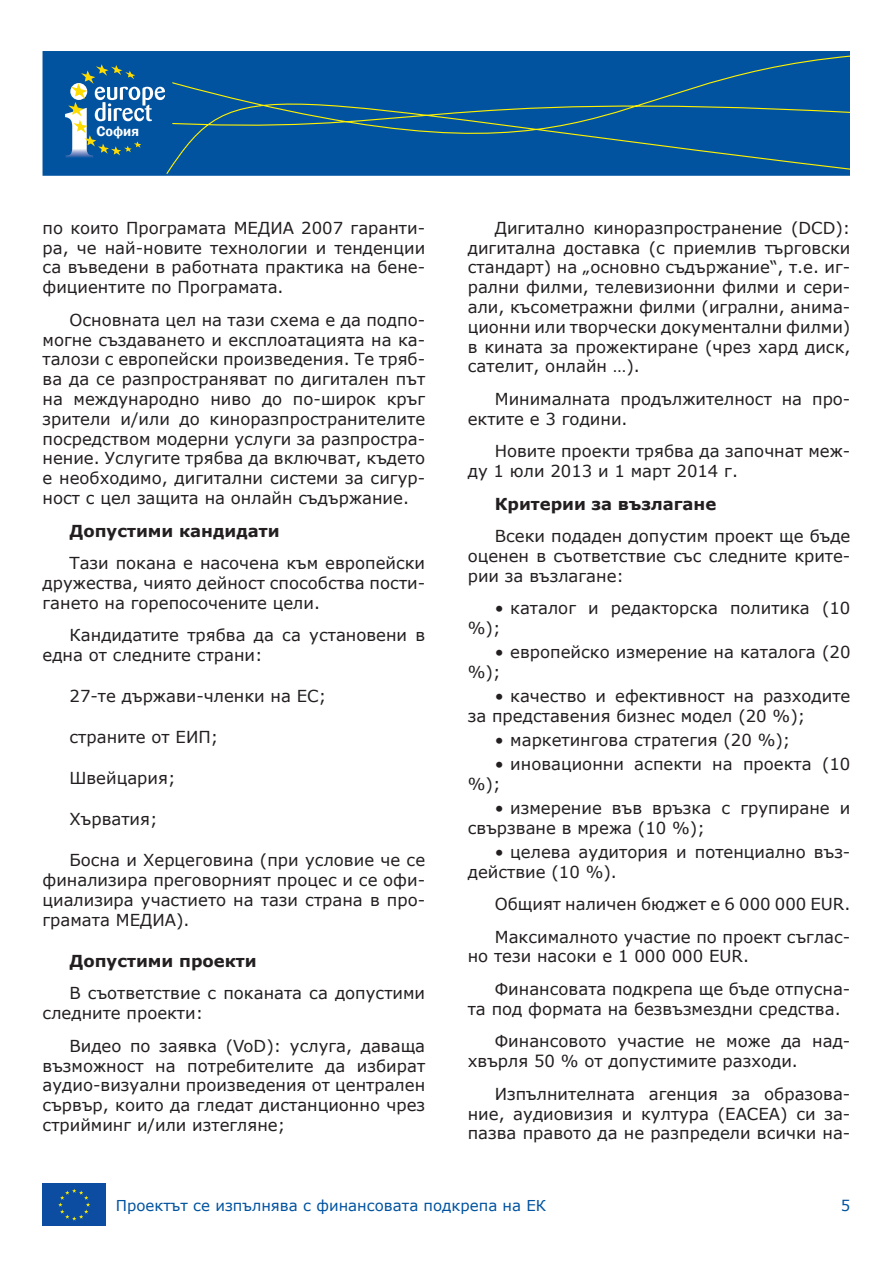
<style>
.page{position:relative;width:893px;height:1263px;background:#fff}
.page>*{position:absolute;margin:0;border:0;box-sizing:border-box;transform-origin:0 0}
.t1{font:16.5px/19.8px "Verdana";color:#231f20}
.t2{font:700 16.5px "Verdana";color:#231f20}
.t3{font:15px "Verdana";color:#0153a0}
.t4{font:600 14.25px "Franklin Gothic";color:#fff}
</style>
<div class="page">
<div style="left:43px;top:51px;width:807px;height:125px;background:#0153a0"></div>
<svg style="left:128px;top:55px;width:722px;height:121px"></svg>
<div style="left:57px;top:57px;width:115px;height:110px;background:#0153a0;border-radius:10px"></div>
<svg style="left:65px;top:64px;width:100px;height:94px"></svg>
<div style="left:43px;top:1183px;width:63px;height:43px;background:#0d4da1"></div>
<svg style="left:58px;top:1189px;width:32px;height:31px"></svg>
<p class="t4" style="left:96px;top:123px;width:44px">София</p>
<p class="t1" style="left:43px;top:218px;width:384px;text-align:justify">по които Програмата МЕДИА 2007 гаранти&shy;ра, че най-новите технологии и тенденции са въведени в работната практика на бене&shy;фициентите по Програмата.</p>
<p class="t1" style="left:43px;top:310px;width:384px;text-align:justify;text-indent:27px">Основната цел на тази схема е да подпо&shy;могне създаването и експлоатацията на ка&shy;талози с европейски произведения. Те тряб&shy;ва да се разпространяват по дигитален път на международно ниво до по-широк кръг зрители и/или до киноразпространителите посредством модерни услуги за разпростра&shy;нение. Услугите трябва да включват, където е необходимо, дигитални системи за сигур&shy;ност с цел защита на онлайн съдържание.</p>
<p class="t2" style="left:70px;top:519px;width:212px">Допустими кандидати</p>
<p class="t1" style="left:43px;top:553px;width:384px;text-align:justify;text-indent:27px">Тази покана е насочена към европейски дружества, чиято дейност способства пости&shy;гането на горепосочените цели.</p>
<p class="t1" style="left:43px;top:625px;width:384px;text-indent:27px">Кандидатите трябва да са установени в една от следните страни:</p>
<p class="t1" style="left:70px;top:686px;width:258px">27-те държави-членки на ЕС;</p>
<p class="t1" style="left:70px;top:727px;width:150px">страните от ЕИП;</p>
<p class="t1" style="left:70px;top:768px;width:107px">Швейцария;</p>
<p class="t1" style="left:70px;top:809px;width:90px">Хърватия;</p>
<p class="t1" style="left:43px;top:850px;width:384px;text-align:justify;text-indent:27px">Босна и Херцеговина (при условие че се финализира преговорният процес и се офи&shy;циализира участието на тази страна в про&shy;грамата МЕДИА).</p>
<p class="t2" style="left:70px;top:949px;width:189px">Допустими проекти</p>
<p class="t1" style="left:43px;top:983px;width:384px;text-indent:27px">В съответствие с поканата са допустими следните проекти:</p>
<p class="t1" style="left:43px;top:1036px;width:384px;text-align:justify;text-indent:27px">Видео по заявка (VoD): услуга, даваща възможност на потребителите да избират аудио-визуални произведения от централен сървър, които да гледат дистанционно чрез стрийминг и/или изтегляне;</p>
<p class="t1" style="left:468px;top:218px;width:384px;text-align:justify;text-indent:27px">Дигитално киноразпространение (DCD): дигитална доставка (с приемлив търговски стандарт) на „основно съдържание“, т.е. иг&shy;рални филми, телевизионни филми и сери&shy;али, късометражни филми (игрални, анима&shy;ционни или творчески документални филми) в кината за прожектиране (чрез хард диск, сателит, онлайн …).</p>
<p class="t1" style="left:468px;top:389px;width:384px;text-indent:27px">Минималната продължителност на про&shy;ектите е 3 години.</p>
<p class="t1" style="left:468px;top:441px;width:384px;text-indent:27px">Новите проекти трябва да започнат меж&shy;ду 1 юли 2013 и 1 март 2014 г.</p>
<p class="t2" style="left:495px;top:492px;width:223px">Критерии за възлагане</p>
<p class="t1" style="left:468px;top:526px;width:384px;text-align:justify;text-indent:27px">Всеки подаден допустим проект ще бъде оценен в съответствие със следните крите&shy;рии за възлагане:</p>
<p class="t1" style="left:468px;top:598px;width:384px;text-indent:27px">• каталог и редакторска политика (10 %);</p>
<p class="t1" style="left:468px;top:642px;width:384px;text-indent:27px">• европейско измерение на каталога (20 %);</p>
<p class="t1" style="left:468px;top:686px;width:384px;text-indent:27px">• качество и ефективност на разходите за представения бизнес модел (20 %);</p>
<p class="t1" style="left:495px;top:730px;width:297px">• маркетингова стратегия (20 %);</p>
<p class="t1" style="left:468px;top:754px;width:384px;text-indent:27px">• иновационни аспекти на проекта (10 %);</p>
<p class="t1" style="left:468px;top:798px;width:384px;text-indent:27px">• измерение във връзка с групиране и свързване в мрежа (10 %);</p>
<p class="t1" style="left:468px;top:842px;width:384px;text-indent:27px">• целева аудитория и потенциално въз&shy;действие (10 %).</p>
<p class="t1" style="left:495px;top:888px;width:357px;line-height:32.5px">Общият наличен бюджет е 6 000 000 EUR.<br>Максималното участие по проект съглас-</p>
<p class="t1" style="left:495px;top:940px;width:357px;line-height:32.5px;text-indent:-27px">но тези насоки е 1 000 000 EUR.<br>Финансовата подкрепа ще бъде отпусна-</p>
<p class="t1" style="left:495px;top:992px;width:357px;line-height:32.5px;text-indent:-27px">та под формата на безвъзмездни средства.<br>Финансовото участие не може да над-</p>
<p class="t1" style="left:495px;top:1045px;width:357px;line-height:32.5px;text-indent:-27px">хвърля 50 % от допустимите разходи.<br>Изпълнителната агенция за образова-</p>
<p class="t1" style="left:468px;top:1103px;width:384px">ние, аудиовизия и култура (EACEA) си за&shy;пазва правото да не разпредели всички на-</p>
<p class="t3" style="left:116px;top:1195px;width:432px">Проектът се изпълнява с финансовата подкрепа на ЕК</p>
<p class="t3" style="left:841px;top:1195px;width:11px">5</p>
</div>
